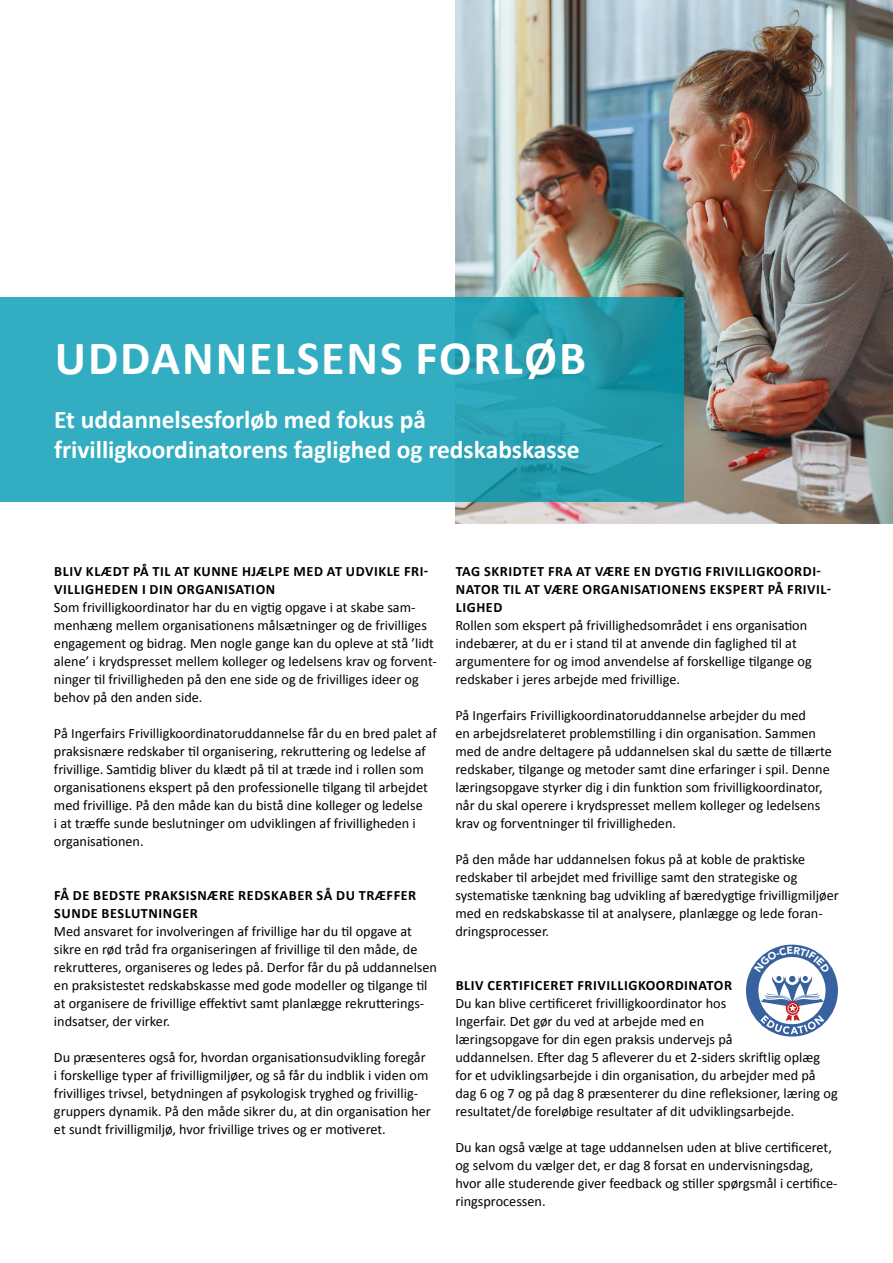
<style>
.page{position:relative;width:893px;height:1263px;background:#fff}
.page>*{position:absolute;margin:0;border:0;box-sizing:border-box;transform-origin:0 0}
.t1{font:700 48px "Calibri";letter-spacing:.04em;color:#fff}
.t2{font:700 25.5px/30px "Calibri";color:#fff}
.t3{font:14.25px/18px "Calibri";color:#000}
.t4{font:700 14.25px/18px "Calibri";letter-spacing:.04em;color:#000}
</style>
<div class="page">
<img style="left:455px;top:0;width:438px;height:523px">
<svg style="left:0;top:298px;width:684px;height:204px;fill:#33adc1"></svg>
<div style="left:746px;top:944px;width:92px;height:92px;border:12px solid #37619f;border-radius:50%"></div>
<svg style="left:754px;top:947px;width:76px;height:87px"></svg>
<h1 class="t1" style="left:55px;top:324px;width:533px">UDDANNELSENS FORLØB</h1>
<h2 class="t2" style="left:54px;top:404px;width:527px">Et uddannelsesforløb med fokus på frivilligkoordinatorens faglighed og redskabskasse</h2>
<p class="t4" style="left:54px;top:562px;width:375px">BLIV KLÆDT PÅ TIL AT KUNNE HJÆLPE MED AT UDVIKLE FRI-<br>VILLIGHEDEN I DIN ORGANISATION</p>
<p class="t3" style="left:54px;top:598px;width:384px">Som frivilligkoordinator har du en vigtig opgave i at skabe sam&shy;menhæng mellem organisationens målsætninger og de frivilliges engagement og bidrag. Men nogle gange kan du opleve at stå ’lidt alene’ i krydspresset mellem kolleger og ledelsens krav og forvent&shy;ninger til frivilligheden på den ene side og de frivilliges ideer og behov på den anden side.</p>
<p class="t3" style="left:54px;top:724px;width:384px">På Ingerfairs Frivilligkoordinatoruddannelse får du en bred palet af praksisnære redskaber til organisering, rekruttering og ledelse af frivillige. Samtidig bliver du klædt på til at træde ind i rollen som organisationens ekspert på den professionelle tilgang til arbejdet med frivillige. På den måde kan du bistå dine kolleger og ledelse<br>i at træffe sunde beslutninger om udviklingen af frivilligheden i organisationen.</p>
<p class="t4" style="left:54px;top:886px;width:364px">FÅ DE BEDSTE PRAKSISNÆRE REDSKABER SÅ DU TRÆFFER<br>SUNDE BESLUTNINGER</p>
<p class="t3" style="left:54px;top:922px;width:385px">Med ansvaret for involveringen af frivillige har du til opgave at sikre en rød tråd fra organiseringen af frivillige til den måde, de rekrutteres, organiseres og ledes på. Derfor får du på uddannelsen en praksistestet redskabskasse med gode modeller og tilgange til at organisere de frivillige effektivt samt planlægge rekrutterings&shy;indsatser, der virker.</p>
<p class="t3" style="left:54px;top:1048px;width:378px">Du præsenteres også for, hvordan organisationsudvikling foregår i forskellige typer af frivilligmiljøer, og så får du indblik i viden om frivilliges trivsel, betydningen af psykologisk tryghed og frivillig&shy;gruppers dynamik. På den måde sikrer du, at din organisation her et sundt frivilligmiljø, hvor frivillige trives og er motiveret.</p>
<p class="t4" style="left:456px;top:562px;width:377px">TAG SKRIDTET FRA AT VÆRE EN DYGTIG FRIVILLIGKOORDI-<br>NATOR TIL AT VÆRE ORGANISATIONENS EKSPERT PÅ FRIVIL-<br>LIGHED</p>
<p class="t3" style="left:455px;top:616px;width:358px">Rollen som ekspert på frivillighedsområdet i ens organisation indebærer, at du er i stand til at anvende din faglighed til at argumentere for og imod anvendelse af forskellige tilgange og redskaber i jeres arbejde med frivillige.</p>
<p class="t3" style="left:455px;top:706px;width:378px">På Ingerfairs Frivilligkoordinatoruddannelse arbejder du med<br>en arbejdsrelateret problemstilling i din organisation. Sammen med de andre deltagere på uddannelsen skal du sætte de tillærte redskaber, tilgange og metoder samt dine erfaringer i spil. Denne læringsopgave styrker dig i din funktion som frivilligkoordinator, når du skal operere i krydspresset mellem kolleger og ledelsens krav og forventninger til frivilligheden.</p>
<p class="t3" style="left:455px;top:850px;width:385px">På den måde har uddannelsen fokus på at koble de praktiske redskaber til arbejdet med frivillige samt den strategiske og systematiske tænkning bag udvikling af bæredygtige frivilligmiljøer med en redskabskasse til at analysere, planlægge og lede foran&shy;dringsprocesser.</p>
<p class="t4" style="left:456px;top:976px;width:278px">BLIV CERTIFICERET FRIVILLIGKOORDINATOR</p>
<p class="t3" style="left:455px;top:994px;width:384px">Du kan blive certificeret frivilligkoordinator hos<br>Ingerfair. Det gør du ved at arbejde med en<br>læringsopgave for din egen praksis undervejs på<br>uddannelsen. Efter dag 5 afleverer du et 2-siders skriftlig oplæg for et udviklingsarbejde i din organisation, du arbejder med på dag 6 og 7 og på dag 8 præsenterer du dine refleksioner, læring og resultatet/de foreløbige resultater af dit udviklingsarbejde.</p>
<p class="t3" style="left:455px;top:1138px;width:384px">Du kan også vælge at tage uddannelsen uden at blive certificeret, og selvom du vælger det, er dag 8 forsat en undervisningsdag, hvor alle studerende giver feedback og stiller spørgsmål i certifice&shy;ringsprocessen.</p>
</div>
